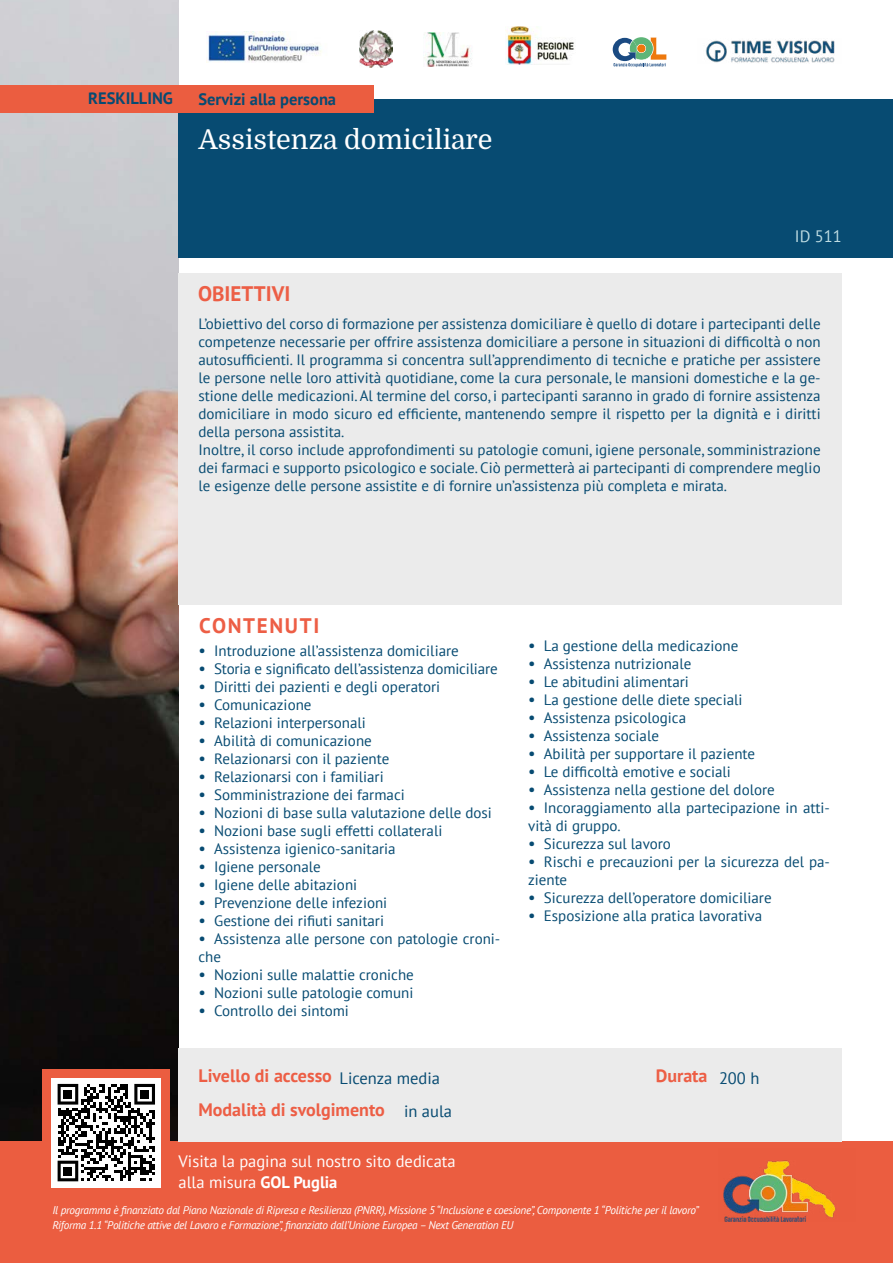
<style>
.page{position:relative;width:893px;height:1263px;background:#fff}
.page>*{position:absolute;margin:0;border:0;box-sizing:border-box;transform-origin:0 0}
.t1{font:27px "Domine";color:#fff}
.t2{font:700 21px "PT Sans";color:#ed5e45}
.t3{font:700 21px "PT Sans";letter-spacing:.08em;color:#ed5e45}
.t4{font:700 18px "PT Sans";color:#ed5e45}
.t5{font:16.5px/21px "PT Sans";color:#fff}
.t6{font:700 16.5px "PT Sans";color:#074b72}
.t7{font:16.5px "PT Sans";color:#074b72}
.t8{font:16.5px "PT Sans";color:#bfdde3}
.t9{font:15px/18px "PT Sans";color:#074b72}
.t10{font:italic 11.25px/15px "PT Sans";letter-spacing:-.025em;color:#fff}
.s1{font-size:16.5px}
.s2{font-weight:700}
</style>
<div class="page">
<img style="left:0;top:0;width:179px;height:1141px">
<div style="left:179px;top:99px;width:714px;height:159px;background:#074b72"></div>
<div style="left:0;top:85px;width:374px;height:28px;background:#eb5d40"></div>
<div style="left:0;top:1141px;width:893px;height:122px;background:#eb5d40"></div>
<div style="left:43px;top:1069px;width:127px;height:127px;background:#eb5d40"></div>
<div style="left:179px;top:273px;width:663px;height:332px;background:#ebebeb"></div>
<div style="left:52px;top:1078px;width:109px;height:109px;background:#fff"></div>
<svg style="left:58px;top:1084px;width:97px;height:97px"></svg>
<div style="left:63px;top:1090px;width:9px;height:9px;background:#000"></div>
<div style="left:140px;top:1090px;width:9px;height:9px;background:#000"></div>
<div style="left:63px;top:1166px;width:9px;height:9px;background:#000"></div>
<img style="left:206px;top:32px;width:116px;height:30px">
<img style="left:424px;top:33px;width:48px;height:33px">
<svg style="left:613px;top:37px;width:54px;height:30px"></svg>
<img style="left:360px;top:31px;width:32px;height:37px">
<img style="left:705px;top:40px;width:130px;height:23px">
<img style="left:506px;top:27px;width:68px;height:38px">
<div style="left:179px;top:1048px;width:663px;height:93px;background:#ebebeb"></div>
<img style="left:723px;top:1160px;width:113px;height:61px">
<p class="t6" style="left:88px;top:87px;width:86px">RESKILLING</p>
<p class="t6" style="left:198px;top:88px;width:139px">Servizi alla persona</p>
<h1 class="t1" style="left:198px;top:125px;width:296px">Assistenza domiciliare</h1>
<h2 class="t2" style="left:198px;top:279px;width:94px">OBIETTIVI</h2>
<p class="t8" style="left:795px;top:225px;width:48px">ID 511</p>
<p class="t9" style="left:198px;top:314px;width:624px">L’obiettivo del corso di formazione per assistenza domiciliare è quello di dotare i partecipanti delle competenze necessarie per offrire assistenza domiciliare a persone in situazioni di difficoltà o non autosufficienti. Il programma si concentra sull’apprendimento di tecniche e pratiche per assistere le persone nelle loro attività quotidiane, come la cura personale, le mansioni domestiche e la ge&shy;stione delle medicazioni. Al termine del corso, i partecipanti saranno in grado di fornire assistenza domiciliare in modo sicuro ed efficiente, mantenendo sempre il rispetto per la dignità e i diritti della persona assistita.<br>Inoltre, il corso include approfondimenti su patologie comuni, igiene personale, somministrazione dei farmaci e supporto psicologico e sociale. Ciò permetterà ai partecipanti di comprendere meglio le esigenze delle persone assistite e di fornire un’assistenza più completa e mirata.</p>
<h2 class="t3" style="left:199px;top:612px;width:122px">CONTENUTI</h2>
<p class="t9" style="left:198px;top:641px;width:262px"><span class="s1">•</span> Introduzione all’assistenza domiciliare</p>
<p class="t9" style="left:198px;top:659px;width:301px"><span class="s1">•</span> Storia e significato dell’assistenza domiciliare</p>
<p class="t9" style="left:198px;top:677px;width:243px"><span class="s1">•</span> Diritti dei pazienti e degli operatori</p>
<p class="t9" style="left:198px;top:695px;width:115px"><span class="s1">•</span> Comunicazione</p>
<p class="t9" style="left:198px;top:713px;width:169px"><span class="s1">•</span> Relazioni interpersonali</p>
<p class="t9" style="left:198px;top:731px;width:175px"><span class="s1">•</span> Abilità di comunicazione</p>
<p class="t9" style="left:198px;top:749px;width:192px"><span class="s1">•</span> Relazionarsi con il paziente</p>
<p class="t9" style="left:198px;top:767px;width:187px"><span class="s1">•</span> Relazionarsi con i familiari</p>
<p class="t9" style="left:198px;top:785px;width:208px"><span class="s1">•</span> Somministrazione dei farmaci</p>
<p class="t9" style="left:198px;top:803px;width:295px"><span class="s1">•</span> Nozioni di base sulla valutazione delle dosi</p>
<p class="t9" style="left:198px;top:821px;width:245px"><span class="s1">•</span> Nozioni base sugli effetti collaterali</p>
<p class="t9" style="left:198px;top:839px;width:199px"><span class="s1">•</span> Assistenza igienico-sanitaria</p>
<p class="t9" style="left:198px;top:857px;width:124px"><span class="s1">•</span> Igiene personale</p>
<p class="t9" style="left:198px;top:875px;width:160px"><span class="s1">•</span> Igiene delle abitazioni</p>
<p class="t9" style="left:198px;top:893px;width:190px"><span class="s1">•</span> Prevenzione delle infezioni</p>
<p class="t9" style="left:198px;top:911px;width:187px"><span class="s1">•</span> Gestione dei rifiuti sanitari</p>
<p class="t9" style="left:198px;top:929px;width:303px"><span class="s1">•</span> Assistenza alle persone con patologie croni&shy;che</p>
<p class="t9" style="left:198px;top:965px;width:217px"><span class="s1">•</span> Nozioni sulle malattie croniche</p>
<p class="t9" style="left:198px;top:983px;width:216px"><span class="s1">•</span> Nozioni sulle patologie comuni</p>
<p class="t9" style="left:198px;top:1001px;width:152px"><span class="s1">•</span> Controllo dei sintomi</p>
<p class="t4" style="left:198px;top:1064px;width:135px">Livello di accesso</p>
<p class="t7" style="left:339px;top:1068px;width:102px">Licenza media</p>
<p class="t4" style="left:198px;top:1098px;width:188px">Modalità di svolgimento</p>
<p class="t7" style="left:404px;top:1101px;width:49px">in aula</p>
<p class="t9" style="left:528px;top:637px;width:212px"><span class="s1">•</span> La gestione della medicazione</p>
<p class="t9" style="left:528px;top:655px;width:165px"><span class="s1">•</span> Assistenza nutrizionale</p>
<p class="t9" style="left:528px;top:673px;width:162px"><span class="s1">•</span> Le abitudini alimentari</p>
<p class="t9" style="left:528px;top:691px;width:216px"><span class="s1">•</span> La gestione delle diete speciali</p>
<p class="t9" style="left:528px;top:709px;width:159px"><span class="s1">•</span> Assistenza psicologica</p>
<p class="t9" style="left:528px;top:727px;width:132px"><span class="s1">•</span> Assistenza sociale</p>
<p class="t9" style="left:528px;top:745px;width:228px"><span class="s1">•</span> Abilità per supportare il paziente</p>
<p class="t9" style="left:528px;top:763px;width:204px"><span class="s1">•</span> Le difficoltà emotive e sociali</p>
<p class="t9" style="left:528px;top:781px;width:248px"><span class="s1">•</span> Assistenza nella gestione del dolore</p>
<p class="t9" style="left:528px;top:799px;width:303px"><span class="s1">•</span> Incoraggiamento alla partecipazione in atti&shy;vità di gruppo.</p>
<p class="t9" style="left:528px;top:835px;width:144px"><span class="s1">•</span> Sicurezza sul lavoro</p>
<p class="t9" style="left:528px;top:853px;width:303px"><span class="s1">•</span> Rischi e precauzioni per la sicurezza del pa&shy;ziente</p>
<p class="t9" style="left:528px;top:889px;width:245px"><span class="s1">•</span> Sicurezza dell’operatore domiciliare</p>
<p class="t9" style="left:528px;top:907px;width:236px"><span class="s1">•</span> Esposizione alla pratica lavorativa</p>
<p class="t4" style="left:656px;top:1064px;width:53px">Durata</p>
<p class="t7" style="left:719px;top:1067px;width:42px">200 h</p>
<p class="t5" style="left:179px;top:1150px;width:279px">Visita la pagina sul nostro sito dedicata alla misura <span class="s2">GOL Puglia</span></p>
<p class="t10" style="left:52px;top:1203px;width:648px">Il programma è finanziato dal Piano Nazionale di Ripresa e Resilienza (PNRR), Missione 5 “Inclusione e coesione”, Componente 1 “Politiche per il lavoro”<br>Riforma 1.1 “Politiche attive del Lavoro e Formazione”, finanziato dall’Unione Europea – Next Generation EU</p>
</div>
